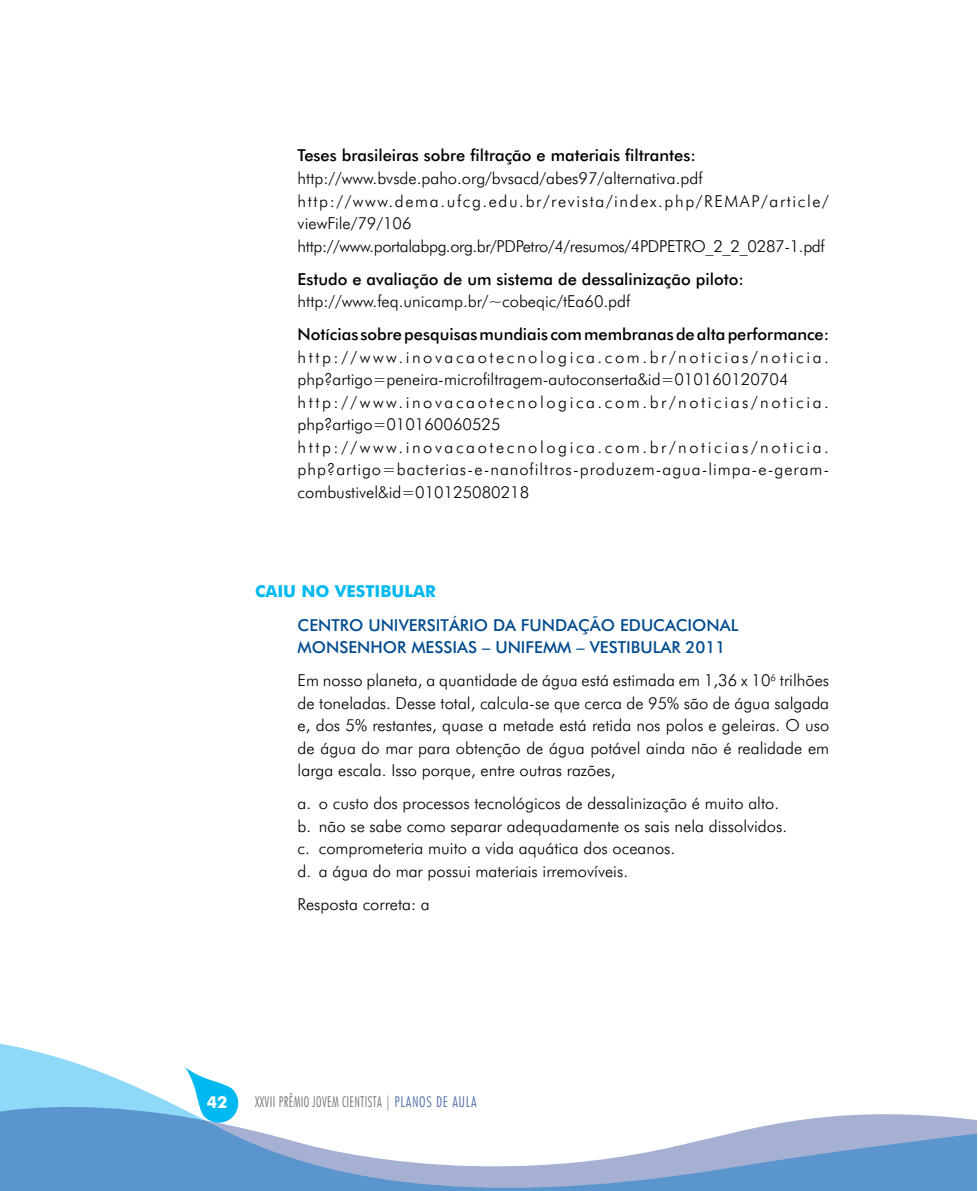
<style>
.page{position:relative;width:978px;height:1191px;background:#fff}
.page>*{position:absolute;margin:0;border:0;box-sizing:border-box;transform-origin:0 0}
.t1{font:300 16.5px/22.5px "Futura BT";color:#000}
.t2{font:300 16.5px/22.5px "Futura BT";letter-spacing:.055em;color:#000}
.t3{font:500 16.5px "Futura BT";color:#000}
.t4{font:500 16.5px/22.5px "Futura BT";color:#004a8f}
.t5{font:700 16.5px "Futura BT";color:#00b9f1}
.t6{font:700 16.5px "Futura BT";color:#fff}
.t7{font:300 condensed 15px "Futura BT";letter-spacing:.03em;color:#6d6e71;scale:.85 1}
.s1{color:#4d6da8}
</style>
<div class="page">
<svg style="left:0;top:1043px;width:175px;height:62px;fill:#8ed8f8"></svg>
<svg style="left:0;top:1105px;width:976px;height:86px"></svg>
<svg style="left:185px;top:1067px;width:55px;height:57px"></svg>
<p class="t3" style="left:298px;top:146px;width:400px">Teses brasileiras sobre filtração e materiais filtrantes:</p>
<p class="t1" style="left:298px;top:167px;width:533px">http://www.bvsde.paho.org/bvsacd/abes97/alternativa.pdf http://www.dema.ufcg.edu.br/revista/index.php/REMAP/article/ viewFile/79/106 http://www.portalabpg.org.br/PDPetro/4/resumos/4PDPETRO_2_2_0287-1.pdf</p>
<p class="t3" style="left:298px;top:269px;width:448px">Estudo e avaliação de um sistema de dessalinização piloto:</p>
<p class="t1" style="left:298px;top:290px;width:334px">http://www.feq.unicamp.br/~cobeqic/tEa60.pdf</p>
<p class="t3" style="left:298px;top:324px;width:533px">Notícias sobre pesquisas mundiais com membranas de alta performance:</p>
<p class="t2" style="left:298px;top:345px;width:533px">http://www.inovacaotecnologica.com.br/noticias/noticia. php?artigo=peneira-microfiltragem-autoconserta&amp;id=010160120704 http://www.inovacaotecnologica.com.br/noticias/noticia. php?artigo=010160060525 http://www.inovacaotecnologica.com.br/noticias/noticia. php?artigo=bacterias-e-nanofiltros-produzem-agua-limpa-e-geram&shy;combustivel&amp;id=010125080218</p>
<p class="t5" style="left:255px;top:581px;width:182px">CAIU NO VESTIBULAR</p>
<p class="t4" style="left:298px;top:613px;width:442px">CENTRO UNIVERSITÁRIO DA FUNDAÇÃO EDUCACIONAL<br>MONSENHOR MESSIAS – UNIFEMM – VESTIBULAR 2011</p>
<p class="t1" style="left:298px;top:669px;width:533px;text-align:justify">Em nosso planeta, a quantidade de água está estimada em 1,36 x 10<sup>6</sup> trilhões de toneladas. Desse total, calcula-se que cerca de 95% são de água salgada e, dos 5% restantes, quase a metade está retida nos polos e geleiras. O uso de água do mar para obtenção de água potável ainda não é realidade em larga escala. Isso porque, entre outras razões,</p>
<p class="t1" style="left:298px;top:792px;width:491px">a. o custo dos processos tecnológicos de dessalinização é muito alto. b. não se sabe como separar adequadamente os sais nela dissolvidos. c. comprometeria muito a vida aquática dos oceanos.<br>d. a água do mar possui materiais irremovíveis.</p>
<p class="t1" style="left:298px;top:892px;width:134px">Resposta correta: a</p>
<p class="t6" style="left:207px;top:1092px;width:22px">42</p>
<p class="t7" style="left:255px;top:1092px;width:262px">XXVII PRÊMIO JOVEM CIENTISTA | <span class="s1">PLANOS DE AULA</span></p>
</div>
